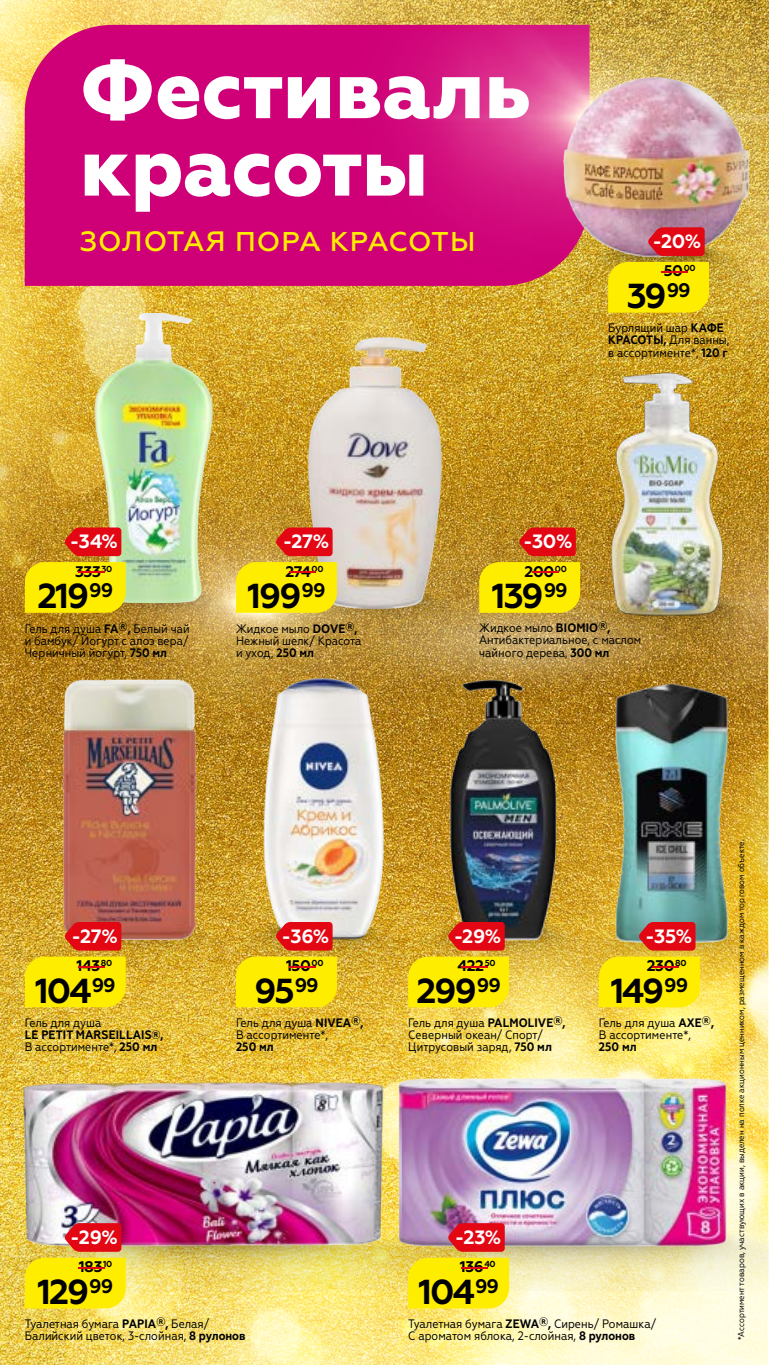
<style>
.page{position:relative;width:769px;height:1365px;background:#fff}
.page>*{position:absolute;margin:0;border:0;box-sizing:border-box;transform-origin:0 0}
.t1{font:800 80.67px/77.4px "Geometria";color:#fff}
.t2{font:700 34.65px "Geometria";letter-spacing:-.055em;color:#000}
.t3{font:500 27.12px "Geometria";letter-spacing:.02em;color:#ffed00}
.t4{font:700 19.25px "Geometria";letter-spacing:-.01em;color:#fff}
.t5{font:700 15.4px "Geometria";letter-spacing:-.03em;color:#000}
.t6{font:700 15.4px "Geometria";color:#e30613;scale:5.5 1}
.t7{font:12.25px/12.2px "Geometria Narrow";color:#000}
.t8{font:8.75px "Geometria Narrow";color:#000}
.t9{font:700 8.75px "Geometria";letter-spacing:-.03em;color:#000}
.s1{font-size:28px}
.s2{font-weight:700}
</style>
<div class="page">
<img style="left:67px;top:968px;width:701px;height:396px">
<img style="left:768px;top:974px;width:1px;height:224px">
<img style="left:0;top:0;width:318px;height:941px">
<div style="left:25px;top:25px;width:293px;height:261px;background:#cf0077"></div>
<img style="left:318px;top:0;width:285px;height:353px">
<img style="left:20px;top:353px;width:569px;height:547px">
<img style="left:589px;top:337px;width:180px;height:566px">
<img style="left:603px;top:0;width:166px;height:572px">
<img style="left:364px;top:579px;width:390px;height:127px">
<img style="left:15px;top:897px;width:218px;height:71px">
<img style="left:55px;top:674px;width:146px;height:270px">
<img style="left:550px;top:903px;width:219px;height:71px">
<img style="left:588px;top:675px;width:160px;height:274px">
<img style="left:197px;top:900px;width:181px;height:71px">
<img style="left:253px;top:671px;width:142px;height:274px">
<img style="left:35px;top:565px;width:212px;height:69px">
<img style="left:89px;top:313px;width:145px;height:289px">
<img style="left:764px;top:647px;width:5px;height:38px">
<img style="left:378px;top:900px;width:219px;height:71px">
<img style="left:434px;top:678px;width:131px;height:265px">
<img style="left:535px;top:221px;width:184px;height:74px">
<img style="left:549px;top:58px;width:216px;height:216px">
<img style="left:470px;top:1198px;width:299px;height:92px">
<img style="left:402px;top:1070px;width:336px;height:183px">
<img style="left:0;top:1201px;width:470px;height:89px">
<img style="left:5px;top:1065px;width:397px;height:195px">
<img style="left:263px;top:568px;width:212px;height:69px">
<img style="left:299px;top:337px;width:158px;height:271px">
<img style="left:548px;top:572px;width:221px;height:75px">
<img style="left:605px;top:364px;width:131px;height:262px">
<img style="left:719px;top:245px;width:50px;height:72px">
<svg style="left:276px;top:527px;width:57px;height:29px;background:#df1719"></svg>
<div style="left:236px;top:562px;width:101px;height:50px;background:#ffed00"></div>
<svg style="left:65px;top:1222px;width:56px;height:29px;background:#dd1a24"></svg>
<div style="left:25px;top:1257px;width:101px;height:51px;background:#ffed00"></div>
<svg style="left:448px;top:1222px;width:57px;height:29px;background:#db1523"></svg>
<div style="left:408px;top:1257px;width:101px;height:51px;background:#ffed00"></div>
<svg style="left:448px;top:921px;width:57px;height:29px;background:#da1516"></svg>
<div style="left:408px;top:956px;width:101px;height:51px;background:#ffed00"></div>
<svg style="left:276px;top:921px;width:57px;height:29px;background:#e11d22"></svg>
<div style="left:236px;top:956px;width:101px;height:51px;background:#ffed00"></div>
<svg style="left:519px;top:527px;width:57px;height:29px;background:#de1515"></svg>
<div style="left:479px;top:562px;width:101px;height:50px;background:#ffed00"></div>
<svg style="left:639px;top:921px;width:56px;height:29px;background:#d81920"></svg>
<div style="left:599px;top:956px;width:101px;height:51px;background:#ffed00"></div>
<svg style="left:65px;top:527px;width:56px;height:29px;background:#df1415"></svg>
<div style="left:25px;top:562px;width:101px;height:50px;background:#ffed00"></div>
<svg style="left:65px;top:921px;width:56px;height:29px;background:#de1319"></svg>
<div style="left:25px;top:956px;width:101px;height:51px;background:#ffed00"></div>
<svg style="left:648px;top:227px;width:57px;height:29px;background:#dc1321"></svg>
<div style="left:608px;top:262px;width:101px;height:50px;background:#ffed00"></div>
<p class="t1" style="left:80px;top:53px;width:453px">Фестиваль красоты</p>
<p class="t3" style="left:80px;top:226px;width:397px"><span class="s1">ЗОЛОТАЯ</span> ПОРА КРАСОТЫ</p>
<p class="t4" style="left:652px;top:230px;width:50px">-20%</p>
<p class="t2" style="left:627px;top:275px;width:65px">39<sup>99</sup></p>
<p class="t5" style="left:664px;top:262px;width:34px">50<sup>00</sup></p>
<p class="t6" style="left:653px;top:262px;width:9px">-</p>
<p class="t7" style="left:608px;top:321px;width:123px">Бурлящий шар <span class="s2">КАФЕ<br>КРАСОТЫ,</span> Для ванны, в ассортименте*, <span class="s2">120 г</span></p>
<p class="t4" style="left:70px;top:530px;width:49px">-34%</p>
<p class="t2" style="left:37px;top:575px;width:77px">219<sup>99</sup></p>
<p class="t9" style="left:101px;top:563px;width:12px">30</p>
<p class="t5" style="left:75px;top:562px;width:27px">333</p>
<p class="t6" style="left:70px;top:562px;width:9px">-</p>
<p class="t4" style="left:283px;top:530px;width:48px">-27%</p>
<p class="t2" style="left:248px;top:575px;width:79px">199<sup>99</sup></p>
<p class="t9" style="left:312px;top:563px;width:14px">00</p>
<p class="t5" style="left:285px;top:562px;width:27px">274</p>
<p class="t6" style="left:281px;top:562px;width:9px">-</p>
<p class="t4" style="left:523px;top:530px;width:51px">-30%</p>
<p class="t2" style="left:492px;top:575px;width:77px">139<sup>99</sup></p>
<p class="t5" style="left:525px;top:562px;width:44px">200<sup>00</sup></p>
<p class="t6" style="left:524px;top:562px;width:9px">-</p>
<p class="t7" style="left:25px;top:622px;width:166px;text-align:justify">Гель для душа <span class="s2">FA®,</span> Белый чай и бамбук/ Йогурт с алоэ вера/ Черничный йогурт, <span class="s2">750 мл</span></p>
<p class="t7" style="left:236px;top:622px;width:127px">Жидкое мыло <span class="s2">DOVE®,<br></span>Нежный шелк/ Красота и уход, <span class="s2">250 мл</span></p>
<p class="t7" style="left:479px;top:621px;width:164px">Жидкое мыло <span class="s2">BIOMIO®,<br></span>Антибактериальное, с маслом чайного дерева, <span class="s2">300 мл</span></p>
<p class="t4" style="left:72px;top:924px;width:48px">-27%</p>
<p class="t2" style="left:35px;top:970px;width:82px">104<sup>99</sup></p>
<p class="t9" style="left:101px;top:957px;width:13px">80</p>
<p class="t5" style="left:77px;top:956px;width:25px">143</p>
<p class="t6" style="left:70px;top:956px;width:9px">-</p>
<p class="t7" style="left:25px;top:1016px;width:140px">Гель для душа<br><span class="s2">LE PETIT MARSEILLAIS®,<br></span>В ассортименте*, <span class="s2">250 мл</span></p>
<p class="t4" style="left:70px;top:1225px;width:49px">-29%</p>
<p class="t2" style="left:37px;top:1271px;width:77px">129<sup>99</sup></p>
<p class="t9" style="left:103px;top:1258px;width:11px">10</p>
<p class="t5" style="left:79px;top:1257px;width:25px">183</p>
<p class="t6" style="left:70px;top:1257px;width:9px">-</p>
<p class="t4" style="left:281px;top:924px;width:49px">-36%</p>
<p class="t2" style="left:254px;top:970px;width:66px">95<sup>99</sup></p>
<p class="t5" style="left:286px;top:956px;width:39px">150<sup>00</sup></p>
<p class="t6" style="left:281px;top:956px;width:9px">-</p>
<p class="t7" style="left:236px;top:1016px;width:129px">Гель для душа <span class="s2">NIVEA®,<br></span>В ассортименте*,<br><span class="s2">250 мл</span></p>
<p class="t7" style="left:25px;top:1317px;width:222px">Туалетная бумага <span class="s2">PAPIA®,</span> Белая/<br>Балийский цветок, 3-слойная, <span class="s2">8 рулонов</span></p>
<p class="t4" style="left:454px;top:924px;width:49px">-29%</p>
<p class="t2" style="left:417px;top:970px;width:86px">299<sup>99</sup></p>
<p class="t9" style="left:485px;top:957px;width:12px">50</p>
<p class="t5" style="left:457px;top:956px;width:28px">422</p>
<p class="t6" style="left:453px;top:956px;width:9px">-</p>
<p class="t4" style="left:645px;top:924px;width:48px">-35%</p>
<p class="t2" style="left:611px;top:970px;width:79px">149<sup>99</sup></p>
<p class="t5" style="left:647px;top:956px;width:41px">230<sup>80</sup></p>
<p class="t6" style="left:644px;top:956px;width:9px">-</p>
<p class="t7" style="left:408px;top:1016px;width:159px">Гель для душа <span class="s2">PALMOLIVE®,<br></span>Северный океан/ Спорт/<br>Цитрусовый заряд, <span class="s2">750 мл</span></p>
<p class="t7" style="left:599px;top:1016px;width:117px">Гель для душа <span class="s2">AXE®,<br></span>В ассортименте*,<br><span class="s2">250 мл</span></p>
<p class="t4" style="left:455px;top:1225px;width:48px">-23%</p>
<p class="t2" style="left:418px;top:1271px;width:82px">104<sup>99</sup></p>
<p class="t9" style="left:484px;top:1258px;width:13px">40</p>
<p class="t5" style="left:460px;top:1257px;width:25px">136</p>
<p class="t6" style="left:453px;top:1257px;width:9px">-</p>
<p class="t7" style="left:408px;top:1317px;width:249px">Туалетная бумага <span class="s2">ZEWA®,</span> Сирень/ Ромашка/<br>С ароматом яблока, 2-слойная, <span class="s2">8 рулонов</span></p>
<p class="t8" style="left:736px;top:1339px;width:502px;rotate:-90deg">*Ассортимент товаров, участвующих в акции, выделен на полке акционным ценником, размещенном в каждом торговом объекте.</p>
</div>
